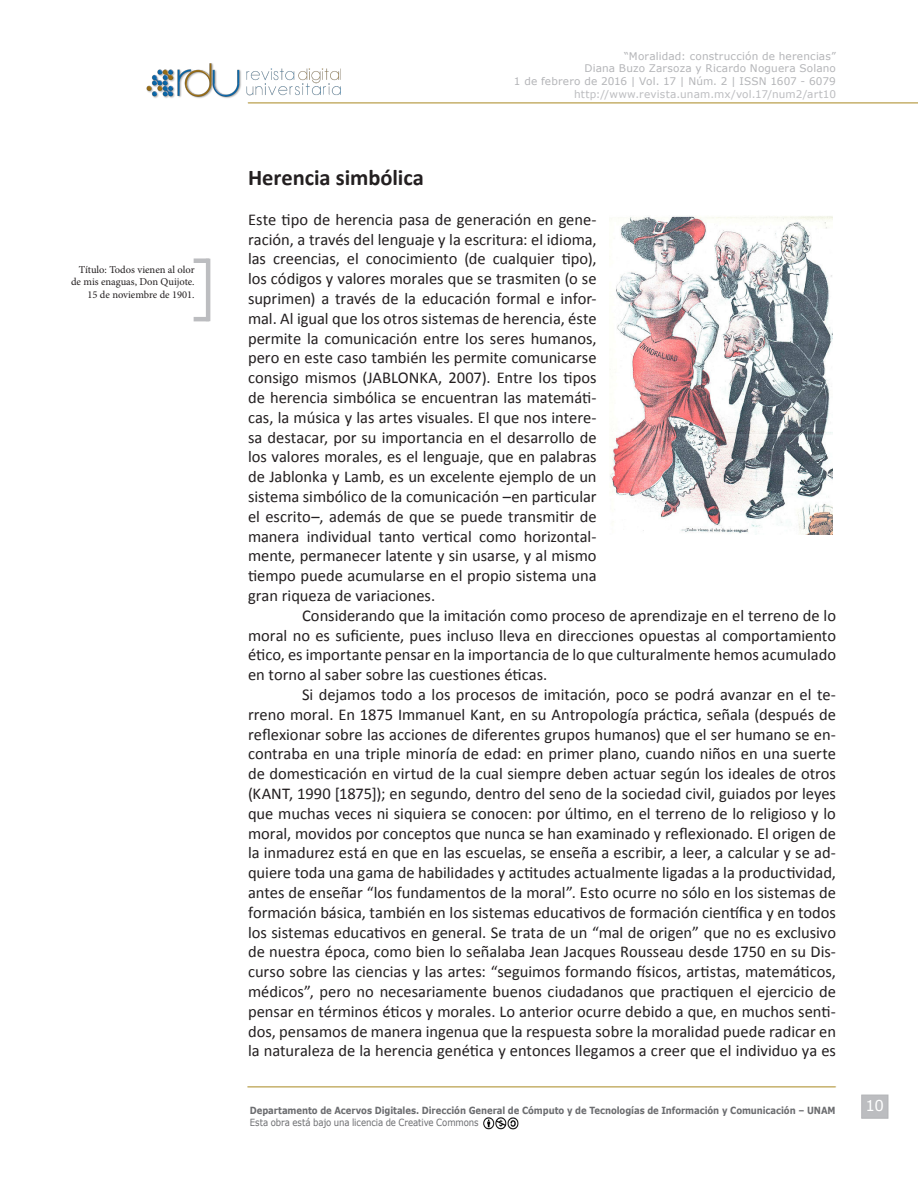
<style>
.page{position:relative;width:918px;height:1188px;background:#fff}
.page>*{position:absolute;margin:0;border:0;box-sizing:border-box;transform-origin:0 0}
.subtitulo_2_de_texto{font:700 22.5px "Calibri";letter-spacing:-.005em;color:#231f20}
.subtitulo_2_de_texto-2{font:16.5px/19.8px "Calibri";color:#231f20;text-align:justify}
.t1{font:15px "Verdana";color:#fff}
.t2{font:10.5px/12.6px "Verdana";letter-spacing:.015em;color:#b4b5b8;text-align:right}
.epigrafe{font:10.5px/12.6px "Minion Pro";color:#231f20;text-align:right}
.t3{font:10.5px "Verdana";letter-spacing:.01em;color:#bcbdc0}
.t4{font:700 9.9px "Verdana";letter-spacing:-.01em;color:#6c6d70;scale:.86 1}
.t5{font:9.9px "Verdana";letter-spacing:-.01em;color:#6c6d70;scale:.87 1}
</style>
<div class="page">
<div style="left:861px;top:1095px;width:27px;height:24px;background:#bcbdc0"></div>
<hr style="left:247px;top:102px;width:671px;height:2px;background:#cbb87c">
<hr style="left:248px;top:103px;width:670px;height:1px;background:#ba9b32">
<hr style="left:247px;top:1086px;width:589px;height:2px;background:#cab677">
<hr style="left:248px;top:1087px;width:588px;height:1px;background:#ba9b32">
<img style="left:483px;top:1117px;width:36px;height:13px">
<img style="left:146px;top:63px;width:195px;height:35px">
<img style="left:610px;top:216px;width:222px;height:318px">
<hr style="left:206px;top:259px;width:4px;height:62px;background:#bcbdc0">
<hr style="left:194px;top:317px;width:15px;height:4px;background:#bcbdc0">
<div style="left:194px;top:258px;width:15px;height:5px;background:#bcbdc0"></div>
<p class="epigrafe" style="left:71px;top:263px;width:125px">Título: Todos vienen al olor de mis enaguas, Don Quijote.<br>15 de noviembre de 1901.</p>
<p class="t2" style="left:514px;top:50px;width:324px">“Moralidad: construcción de herencias”<br>Diana Buzo Zarsoza y Ricardo Noguera Solano<br>1 de febrero de 2016 | Vol. 17 | Núm. 2 | ISSN 1607 - 6079</p>
<p class="t3" style="left:574px;top:87px;width:263px">http://www.revista.unam.mx/vol.17/num2/art10</p>
<p class="subtitulo_2_de_texto" style="left:248px;top:163px;width:177px">Herencia simbólica</p>
<p class="subtitulo_2_de_texto-2" style="left:248px;top:210px;width:350px">Este tipo de herencia pasa de generación en gene&shy;ración, a través del lenguaje y la escritura: el idioma, las creencias, el conocimiento (de cualquier tipo), los códigos y valores morales que se trasmiten (o se suprimen) a través de la educación formal e infor&shy;mal. Al igual que los otros sistemas de herencia, éste permite la comunicación entre los seres humanos, pero en este caso también les permite comunicarse consigo mismos (JABLONKA, 2007). Entre los tipos de herencia simbólica se encuentran las matemáti&shy;cas, la música y las artes visuales. El que nos intere&shy;sa destacar, por su importancia en el desarrollo de los valores morales, es el lenguaje, que en palabras de Jablonka y Lamb, es un excelente ejemplo de un sistema simbólico de la comunicación –en particular el escrito–, además de que se puede transmitir de manera individual tanto vertical como horizontal&shy;mente, permanecer latente y sin usarse, y al mismo tiempo puede acumularse en el propio sistema una gran riqueza de variaciones.</p>
<p class="subtitulo_2_de_texto-2" style="left:248px;top:606px;width:590px;text-indent:54px">Considerando que la imitación como proceso de aprendizaje en el terreno de lo moral no es suficiente, pues incluso lleva en direcciones opuestas al comportamiento ético, es importante pensar en la importancia de lo que culturalmente hemos acumulado en torno al saber sobre las cuestiones éticas.</p>
<p class="subtitulo_2_de_texto-2" style="left:248px;top:685px;width:590px;text-indent:54px">Si dejamos todo a los procesos de imitación, poco se podrá avanzar en el te&shy;rreno moral. En 1875 Immanuel Kant, en su Antropología práctica, señala (después de reflexionar sobre las acciones de diferentes grupos humanos) que el ser humano se en&shy;contraba en una triple minoría de edad: en primer plano, cuando niños en una suerte de domesticación en virtud de la cual siempre deben actuar según los ideales de otros (KANT, 1990 [1875]); en segundo, dentro del seno de la sociedad civil, guiados por leyes que muchas veces ni siquiera se conocen: por último, en el terreno de lo religioso y lo moral, movidos por conceptos que nunca se han examinado y reflexionado. El origen de la inmadurez está en que en las escuelas, se enseña a escribir, a leer, a calcular y se ad&shy;quiere toda una gama de habilidades y actitudes actualmente ligadas a la productividad, antes de enseñar “los fundamentos de la moral”. Esto ocurre no sólo en los sistemas de formación básica, también en los sistemas educativos de formación científica y en todos los sistemas educativos en general. Se trata de un “mal de origen” que no es exclusivo de nuestra época, como bien lo señalaba Jean Jacques Rousseau desde 1750 en su Dis&shy;curso sobre las ciencias y las artes: “seguimos formando físicos, artistas, matemáticos, médicos”, pero no necesariamente buenos ciudadanos que practiquen el ejercicio de pensar en términos éticos y morales. Lo anterior ocurre debido a que, en muchos senti&shy;dos, pensamos de manera ingenua que la respuesta sobre la moralidad puede radicar en la naturaleza de la herencia genética y entonces llegamos a creer que el individuo ya es</p>
<p class="t4" style="left:250px;top:1103px;width:683px">Departamento de Acervos Digitales. Dirección General de Cómputo y de Tecnologías de Información y Comunicación – UNAM</p>
<p class="t5" style="left:250px;top:1115px;width:265px">Esta obra está bajo una licencia de Creative Commons</p>
<p class="t1" style="left:866px;top:1096px;width:20px">10</p>
</div>
